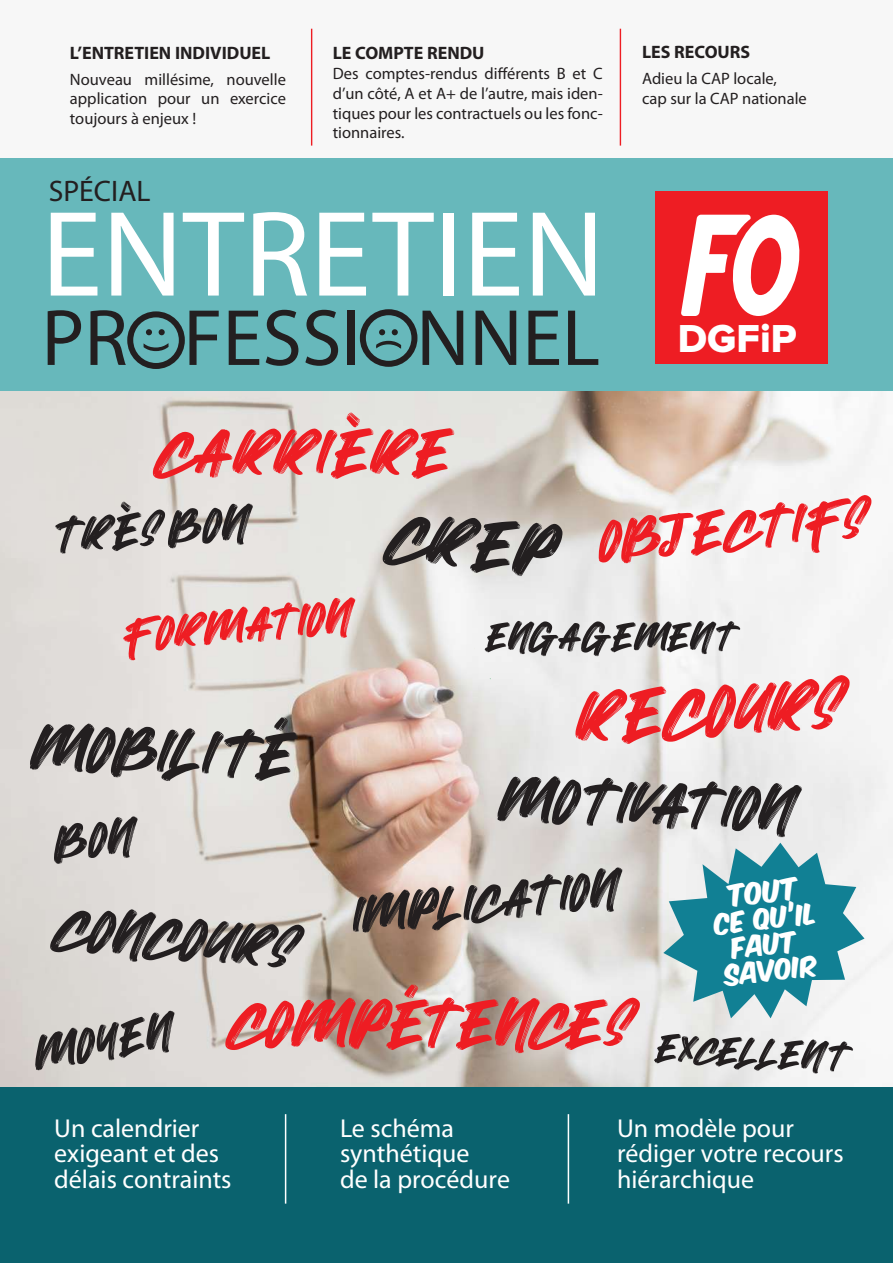
<style>
.page{position:relative;width:893px;height:1263px;background:#fff}
.page>*{position:absolute;margin:0;border:0;box-sizing:border-box;transform-origin:0 0}
.t1{font:122.85px "Myriad Pro";color:#fff}
.t2{font:40.5px "Proxima Nova Extrabld";color:#fff}
.t3{font:29.85px "Myriad Pro";color:#231f20}
.t4{font:25.95px/26px "Myriad Pro";color:#fff}
.t5{font:25.95px "Komika Axis";color:#fff}
.t6{font:24.75px/26px "Komika Axis";color:#fff;text-align:center}
.t7{font:700 18px "Myriad Pro";color:#231f20}
.t8{font:16.5px/19.8px "Myriad Pro";color:#231f20;text-align:justify}
</style>
<div class="page">
<img style="left:0;top:391px;width:893px;height:696px">
<div style="left:0;top:0;width:893px;height:167px;background:#f7f7f7"></div>
<div style="left:0;top:159px;width:893px;height:232px;background:#67b8bb"></div>
<hr style="left:311px;top:29px;width:1px;height:117px;background:#ee1d23">
<hr style="left:620px;top:29px;width:1px;height:117px;background:#ee1d23">
<svg style="left:48px;top:310px;width:33px;height:55px"></svg>
<svg style="left:90px;top:310px;width:36px;height:55px"></svg>
<svg style="left:189px;top:311px;width:30px;height:54px"></svg>
<svg style="left:229px;top:311px;width:30px;height:54px"></svg>
<svg style="left:266px;top:310px;width:32px;height:56px"></svg>
<svg style="left:305px;top:310px;width:33px;height:56px"></svg>
<div style="left:348px;top:311px;width:7px;height:54px;background:#231f20"></div>
<svg style="left:422px;top:311px;width:41px;height:54px"></svg>
<svg style="left:475px;top:311px;width:41px;height:54px"></svg>
<svg style="left:528px;top:311px;width:31px;height:54px"></svg>
<svg style="left:568px;top:311px;width:30px;height:54px"></svg>
<div style="left:0;top:1087px;width:893px;height:176px;background:#0a626e"></div>
<div style="left:655px;top:191px;width:172px;height:173px;background:#ee1d23"></div>
<svg style="left:681px;top:215px;width:119px;height:101px"></svg>
<svg style="left:146px;top:329px;width:6px;height:6px"></svg>
<svg style="left:159px;top:329px;width:6px;height:6px"></svg>
<div style="left:127px;top:311px;width:58px;height:58px;border:6px solid #231f20;border-radius:50%"></div>
<svg style="left:143px;top:343px;width:26px;height:9px"></svg>
<svg style="left:376px;top:329px;width:26px;height:20px"></svg>
<div style="left:360px;top:309px;width:57px;height:58px;border:6px solid #231f20;border-radius:50%"></div>
<hr style="left:285px;top:1114px;width:1px;height:89px;background:#fff">
<hr style="left:568px;top:1114px;width:1px;height:89px;background:#fff">
<svg style="left:663px;top:843px;width:201px;height:175px"></svg>
<svg style="left:153px;top:412px;width:301px;height:67px;background:#e69999"></svg>
<svg style="left:654px;top:1034px;width:199px;height:39px"></svg>
<svg style="left:575px;top:675px;width:275px;height:69px"></svg>
<svg style="left:383px;top:517px;width:179px;height:59px;background:#8a8785"></svg>
<svg style="left:50px;top:909px;width:255px;height:58px;background:#928e8c"></svg>
<svg style="left:225px;top:984px;width:415px;height:69px;background:#d98886"></svg>
<svg style="left:497px;top:776px;width:305px;height:61px;background:#9a9797"></svg>
<svg style="left:54px;top:816px;width:84px;height:48px;background:#8e8a88"></svg>
<svg style="left:599px;top:495px;width:272px;height:68px"></svg>
<svg style="left:55px;top:502px;width:198px;height:52px;background:#a09c9a"></svg>
<svg style="left:35px;top:1011px;width:140px;height:59px;background:#9a9694"></svg>
<svg style="left:123px;top:597px;width:232px;height:63px;background:#e7a8a7"></svg>
<svg style="left:29px;top:717px;width:269px;height:64px;background:#989592"></svg>
<svg style="left:485px;top:621px;width:255px;height:35px"></svg>
<svg style="left:353px;top:867px;width:270px;height:66px;background:#9f9590"></svg>
<p class="t7" style="left:70px;top:42px;width:202px">L’ENTRETIEN INDIVIDUEL</p>
<p class="t8" style="left:70px;top:69px;width:218px">Nouveau millésime, nouvelle application pour un exercice toujours à enjeux !</p>
<p class="t7" style="left:333px;top:41px;width:153px">LE COMPTE RENDU</p>
<p class="t8" style="left:333px;top:63px;width:271px">Des comptes-rendus différents B et C d’un côté, A et A+ de l’autre, mais iden&shy;tiques pour les contractuels ou les fonc&shy;tionnaires.</p>
<h3 class="t3" style="left:49px;top:172px;width:103px">SPÉCIAL</h3>
<h1 class="t1" style="left:42px;top:179px;width:564px">ENTRETIEN</h1>
<p class="t7" style="left:642px;top:40px;width:110px">LES RECOURS</p>
<p class="t8" style="left:642px;top:68px;width:166px">Adieu la CAP locale,<br>cap sur la CAP nationale</p>
<h2 class="t2" style="left:678px;top:320px;width:120px">DGFiP</h2>
<h3 class="t5" style="left:727px;top:883px;width:72px;rotate:-6deg">TOUT</h3>
<h3 class="t6" style="left:714px;top:913px;width:104px;rotate:-6deg">CE QU’IL<br>FAUT<br>SAVOIR</h3>
<h3 class="t4" style="left:54px;top:1114px;width:178px">Un calendrier exigeant et des délais contraints</h3>
<h3 class="t4" style="left:340px;top:1114px;width:171px">Le schéma synthétique<br>de la procédure</h3>
<h3 class="t4" style="left:617px;top:1114px;width:228px">Un modèle pour rédiger votre recours hiérarchique</h3>
</div>
